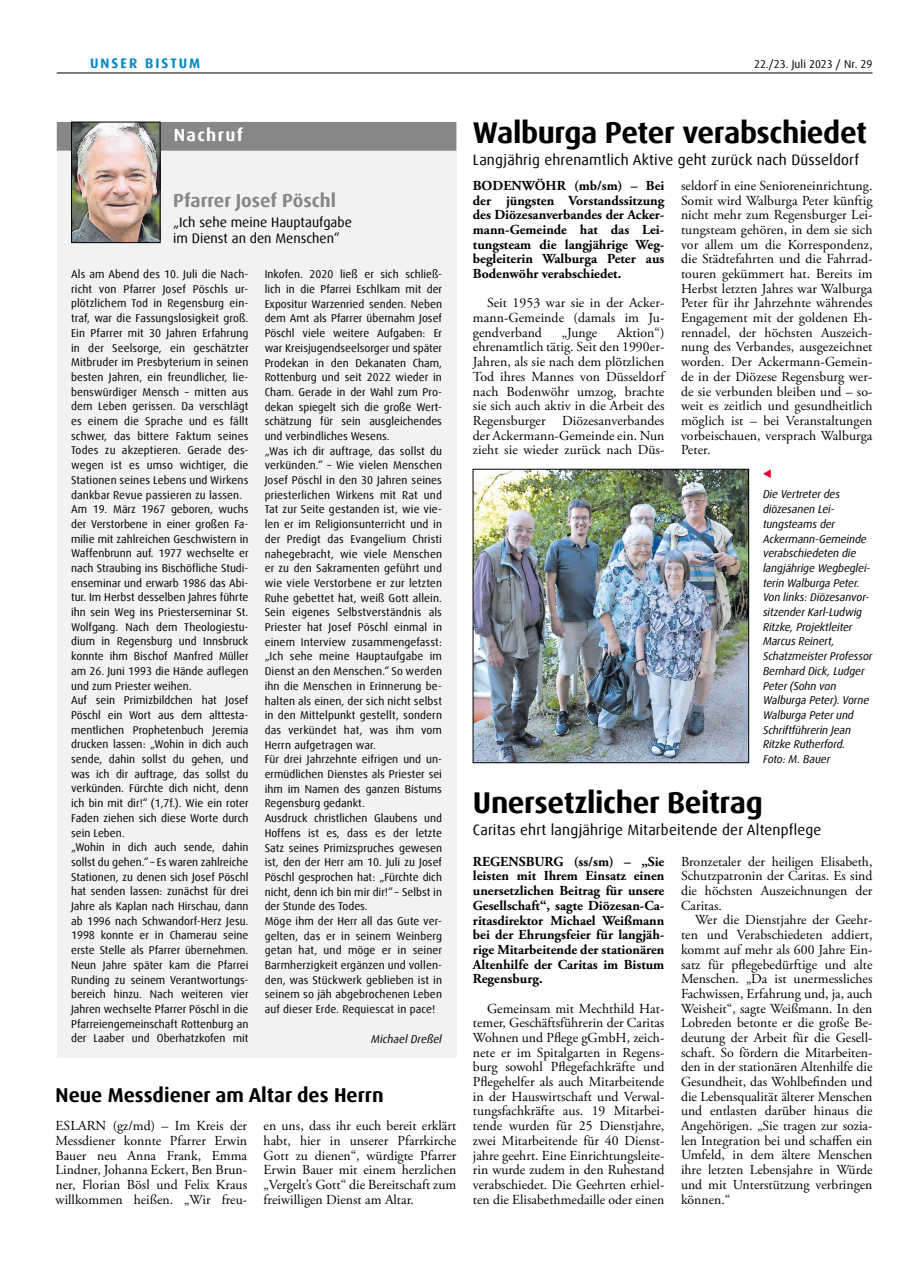
<style>
.page{position:relative;width:908px;height:1276px;background:#fff}
.page>*{position:absolute;margin:0;border:0;box-sizing:border-box;transform-origin:0 0}
.t1{font:700 30px "Dax Offc Pro";letter-spacing:-.015em;color:#000}
.t2{font:700 20px "Dax Offc Pro";color:#000}
.t3{font:700 18.75px "Dax Offc Pro";color:#878787}
.t4{font:700 17.5px "Dax Offc Pro";letter-spacing:.075em;color:#fff}
.t5{font:15px "Dax Offc Pro";letter-spacing:.01em;color:#000}
.t6{font:13.75px/14.6px "Adobe Garamond Pro";color:#000;text-align:justify}
.t7{font:700 13.75px/14.6px "Adobe Garamond Pro";color:#000;text-align:justify}
.t8{font:13.75px/16.2px "Dax Offc Pro";color:#000}
.t9{font:700 13.75px "Dax Offc Pro";letter-spacing:.15em;color:#0088c3}
.t10{font:11.25px/14.8px "Dax Offc Pro";color:#000}
.t11{font:italic 11.25px/14.8px "Dax Offc Pro";letter-spacing:-.01em;color:#000}
</style>
<div class="page">
<hr style="left:57px;top:73px;width:815px;height:1px;background:#000">
<div style="left:57px;top:122px;width:399px;height:935px;background:#f2f2f2"></div>
<div style="left:57px;top:122px;width:399px;height:29px;background:#878787"></div>
<img style="left:73px;top:124px;width:85px;height:117px">
<div style="left:71px;top:122px;width:89px;height:121px;border:1px solid #000"></div>
<img style="left:474px;top:471px;width:272px;height:290px">
<div style="left:472px;top:469px;width:276px;height:294px;border:1px solid #000"></div>
<svg style="left:763px;top:470px;width:7px;height:8px"></svg>
<p class="t9" style="left:90px;top:54px;width:112px">UNSER BISTUM</p>
<p class="t10" style="left:753px;top:56px;width:120px">22./23. Juli 2023 / Nr. 29</p>
<h3 class="t4" style="left:174px;top:124px;width:70px">Nachruf</h3>
<h3 class="t3" style="left:173px;top:189px;width:164px">Pfarrer Josef Pöschl</h3>
<p class="t8" style="left:173px;top:214px;width:180px">„Ich sehe meine Hauptaufgabe im Dienst an den Menschen“</p>
<p class="t10" style="left:71px;top:267px;width:179px">Als am Abend des 10. Juli die Nach&shy;richt von Pfarrer Josef Pöschls ur&shy;plötzlichem Tod in Regensburg ein&shy;traf, war die Fassungslosigkeit groß.<br>Ein Pfarrer mit 30 Jahren Erfahrung in der Seelsorge, ein geschätzter Mitbruder im Presbyterium in seinen besten Jahren, ein freundlicher, lie&shy;benswürdiger Mensch – mitten aus dem Leben gerissen. Da verschlägt es einem die Sprache und es fällt schwer, das bittere Faktum seines Todes zu akzeptieren. Gerade des&shy;wegen ist es umso wichtiger, die Stationen seines Lebens und Wirkens dankbar Revue passieren zu lassen.<br>Am 19. März 1967 geboren, wuchs der Verstorbene in einer großen Fa&shy;milie mit zahlreichen Geschwistern in Waffenbrunn auf. 1977 wechselte er nach Straubing ins Bischöfliche Studi&shy;enseminar und erwarb 1986 das Abi&shy;tur. Im Herbst desselben Jahres führte ihn sein Weg ins Priesterseminar St.<br>Wolfgang. Nach dem Theologiestu&shy;dium in Regensburg und Innsbruck konnte ihm Bischof Manfred Müller am 26. Juni 1993 die Hände auflegen und zum Priester weihen.<br>Auf sein Primizbildchen hat Josef Pöschl ein Wort aus dem alttesta&shy;mentlichen Prophetenbuch Jeremia drucken lassen: „Wohin in dich auch sende, dahin sollst du gehen, und was ich dir auftrage, das sollst du verkünden. Fürchte dich nicht, denn ich bin mit dir!“ (1,7f.). Wie ein roter Faden ziehen sich diese Worte durch sein Leben.<br>„Wohin in dich auch sende, dahin sollst du gehen.“ – Es waren zahlreiche Stationen, zu denen sich Josef Pöschl hat senden lassen: zunächst für drei Jahre als Kaplan nach Hirschau, dann ab 1996 nach Schwandorf-Herz Jesu.<br>1998 konnte er in Chamerau seine erste Stelle als Pfarrer übernehmen.<br>Neun Jahre später kam die Pfarrei Runding zu seinem Verantwortungs&shy;bereich hinzu. Nach weiteren vier Jahren wechselte Pfarrer Pöschl in die Pfarreiengemeinschaft Rottenburg an der Laaber und Oberhatzkofen mit</p>
<p class="t10" style="left:264px;top:267px;width:179px">Inkofen. 2020 ließ er sich schließ&shy;lich in die Pfarrei Eschlkam mit der Expositur Warzenried senden. Neben dem Amt als Pfarrer übernahm Josef Pöschl viele weitere Aufgaben: Er war Kreisjugendseelsorger und später Prodekan in den Dekanaten Cham, Rottenburg und seit 2022 wieder in Cham. Gerade in der Wahl zum Pro&shy;dekan spiegelt sich die große Wert&shy;schätzung für sein ausgleichendes und verbindliches Wesens.<br>„Was ich dir auftrage, das sollst du verkünden.“ – Wie vielen Menschen Josef Pöschl in den 30 Jahren seines priesterlichen Wirkens mit Rat und Tat zur Seite gestanden ist, wie vie&shy;len er im Religionsunterricht und in der Predigt das Evangelium Christi nahegebracht, wie viele Menschen er zu den Sakramenten geführt und wie viele Verstorbene er zur letzten Ruhe gebettet hat, weiß Gott allein.<br>Sein eigenes Selbstverständnis als Priester hat Josef Pöschl einmal in einem Interview zusammengefasst: „Ich sehe meine Hauptaufgabe im Dienst an den Menschen.“ So werden ihn die Menschen in Erinnerung be&shy;halten als einen, der sich nicht selbst in den Mittelpunkt gestellt, sondern das verkündet hat, was ihm vom Herrn aufgetragen war.<br>Für drei Jahrzehnte eifrigen und un&shy;ermüdlichen Dienstes als Priester sei ihm im Namen des ganzen Bistums Regensburg gedankt.<br>Ausdruck christlichen Glaubens und Hoffens ist es, dass es der letzte Satz seines Primizspruches gewesen ist, den der Herr am 10. Juli zu Josef Pöschl gesprochen hat: „Fürchte dich nicht, denn ich bin mir dir!“ – Selbst in der Stunde des Todes.<br>Möge ihm der Herr all das Gute ver&shy;gelten, das er in seinem Weinberg getan hat, und möge er in seiner Barmherzigkeit ergänzen und vollen&shy;den, was Stückwerk geblieben ist in seinem so jäh abgebrochenen Leben auf dieser Erde. Requiescat in pace!</p>
<p class="t11" style="left:371px;top:1031px;width:72px">Michael Dreßel</p>
<h2 class="t2" style="left:56px;top:1082px;width:329px">Neue Messdiener am Altar des Herrn</h2>
<p class="t6" style="left:263px;top:1119px;width:194px">en uns, dass ihr euch bereit erklärt habt, hier in unserer Pfarrkirche Gott zu dienen“, würdigte Pfarrer Erwin Bauer mit einem herzlichen „Vergelt’s Gott“ die Bereitschaft zum freiwilligen Dienst am Altar.</p>
<p class="t6" style="left:56px;top:1119px;width:193px">ESLARN (gz/md) – Im Kreis der Messdiener konnte Pfarrer Erwin Bauer neu Anna Frank, Emma Lindner, Johanna Eckert, Ben Brun&shy;ner, Florian Bösl und Felix Kraus willkommen heißen. „Wir freu-</p>
<h1 class="t1" style="left:472px;top:113px;width:395px">Walburga Peter verabschiedet</h1>
<h3 class="t5" style="left:472px;top:150px;width:387px">Langjährig ehrenamtlich Aktive geht zurück nach Düsseldorf</h3>
<p class="t7" style="left:472px;top:178px;width:193px">BODENWÖHR (mb/sm) – Bei der jüngsten Vorstandssitzung des Diözesanverbandes der Acker&shy;mann-Gemeinde hat das Lei&shy;tungsteam die langjährige Weg&shy;begleiterin Walburga Peter aus Bodenwöhr verabschiedet.</p>
<p class="t6" style="left:472px;top:296px;width:193px;text-indent:14px">Seit 1953 war sie in der Acker&shy;mann-Gemeinde (damals im Ju&shy;gendverband</p>
<p class="t6" style="left:472px;top:326px;width:193px;text-indent:144px">Aktion“) ehrenamtlich tätig. Seit den 1990er-Jahren, als sie nach dem plötzlichen Tod ihres Mannes von Düsseldorf nach Bodenwöhr umzog, brachte sie sich auch aktiv in die Arbeit des Regensburger Diözesanverbandes der Ackermann-Gemeinde ein. Nun zieht sie wieder zurück nach Düs-</p>
<p class="t6" style="left:561px;top:326px;width:37px">„Junge</p>
<p class="t6" style="left:680px;top:179px;width:193px">seldorf in eine Senioreneinrichtung.<br>Somit wird Walburga Peter künftig nicht mehr zum Regensburger Lei&shy;tungsteam gehören, in dem sie sich vor allem um die Korrespondenz, die Städtefahrten und die Fahrrad&shy;touren gekümmert hat. Bereits im Herbst letzten Jahres war Walburga Peter für ihr Jahrzehnte währendes Engagement mit der goldenen Eh&shy;rennadel, der höchsten Auszeich&shy;nung des Verbandes, ausgezeichnet worden. Der Ackermann-Gemein&shy;de in der Diözese Regensburg wer&shy;de sie verbunden bleiben und – so&shy;weit es zeitlich und gesundheitlich möglich ist – bei Veranstaltungen vorbeischauen, versprach Walburga Peter.</p>
<p class="t11" style="left:762px;top:487px;width:111px">Die Vertreter des diözesanen Lei&shy;tungsteams der<br>Ackermann-Gemeinde verabschiedeten die langjährige Wegbeglei&shy;terin Walburga Peter.<br>Von links: Diözesanvor&shy;sitzender Karl-Ludwig<br>Ritzke, Projektleiter<br>Marcus Reinert,<br>Schatzmeister Professor<br>Bernhard Dick, Ludger<br>Peter (Sohn von<br>Walburga Peter). Vorne<br>Walburga Peter und<br>Schriftführerin Jean<br>Ritzke Rutherford.<br>Foto: M. Bauer</p>
<h1 class="t1" style="left:472px;top:783px;width:291px">Unersetzlicher Beitrag</h1>
<h3 class="t5" style="left:472px;top:820px;width:350px">Caritas ehrt langjährige Mitarbeitende der Altenpflege</h3>
<p class="t7" style="left:472px;top:854px;width:193px">REGENSBURG (ss/sm) – „Sie leisten mit Ihrem Einsatz einen unersetzlichen Beitrag für unsere Gesellschaft“, sagte Diözesan-Ca&shy;ritasdirektor Michael Weißmann bei der Ehrungsfeier für langjäh&shy;rige Mitarbeitende der stationären Altenhilfe der Caritas im Bistum Regensburg.</p>
<p class="t6" style="left:472px;top:1001px;width:193px;text-indent:14px">Gemeinsam mit Mechthild Hat&shy;temer, Geschäftsführerin der Caritas Wohnen und Pflege gGmbH, zeich&shy;nete er im Spitalgarten in Regens&shy;burg sowohl Pflegefachkräfte und Pflegehelfer als auch Mitarbeitende in der Hauswirtschaft und Verwal&shy;tungsfachkräfte aus. 19 Mitarbei&shy;tende wurden für 25 Dienstjahre, zwei Mitarbeitende für 40 Dienst&shy;jahre geehrt. Eine Einrichtungsleite&shy;rin wurde zudem in den Ruhestand verabschiedet. Die Geehrten erhiel&shy;ten die Elisabethmedaille oder einen</p>
<p class="t6" style="left:680px;top:854px;width:193px">Bronzetaler der heiligen Elisabeth, Schutzpatronin der Caritas. Es sind die höchsten Auszeichnungen der Caritas.</p>
<p class="t6" style="left:680px;top:913px;width:193px;text-indent:14px">Wer die Dienstjahre der Geehr&shy;ten und Verabschiedeten addiert, kommt auf mehr als 600 Jahre Ein&shy;satz für pflegebedürftige und alte Menschen. „Da ist unermessliches Fachwissen, Erfahrung und, ja, auch Weisheit“, sagte Weißmann. In den Lobreden betonte er die große Be&shy;deutung der Arbeit für die Gesell&shy;schaft. So fördern die Mitarbeiten&shy;den in der stationären Altenhilfe die Gesundheit, das Wohlbefinden und die Lebensqualität älterer Menschen und entlasten darüber hinaus die Angehörigen. „Sie tragen zur sozia&shy;len Integration bei und schaffen ein Umfeld, in dem ältere Menschen ihre letzten Lebensjahre in Würde und mit Unterstützung verbringen können.“</p>
</div>
